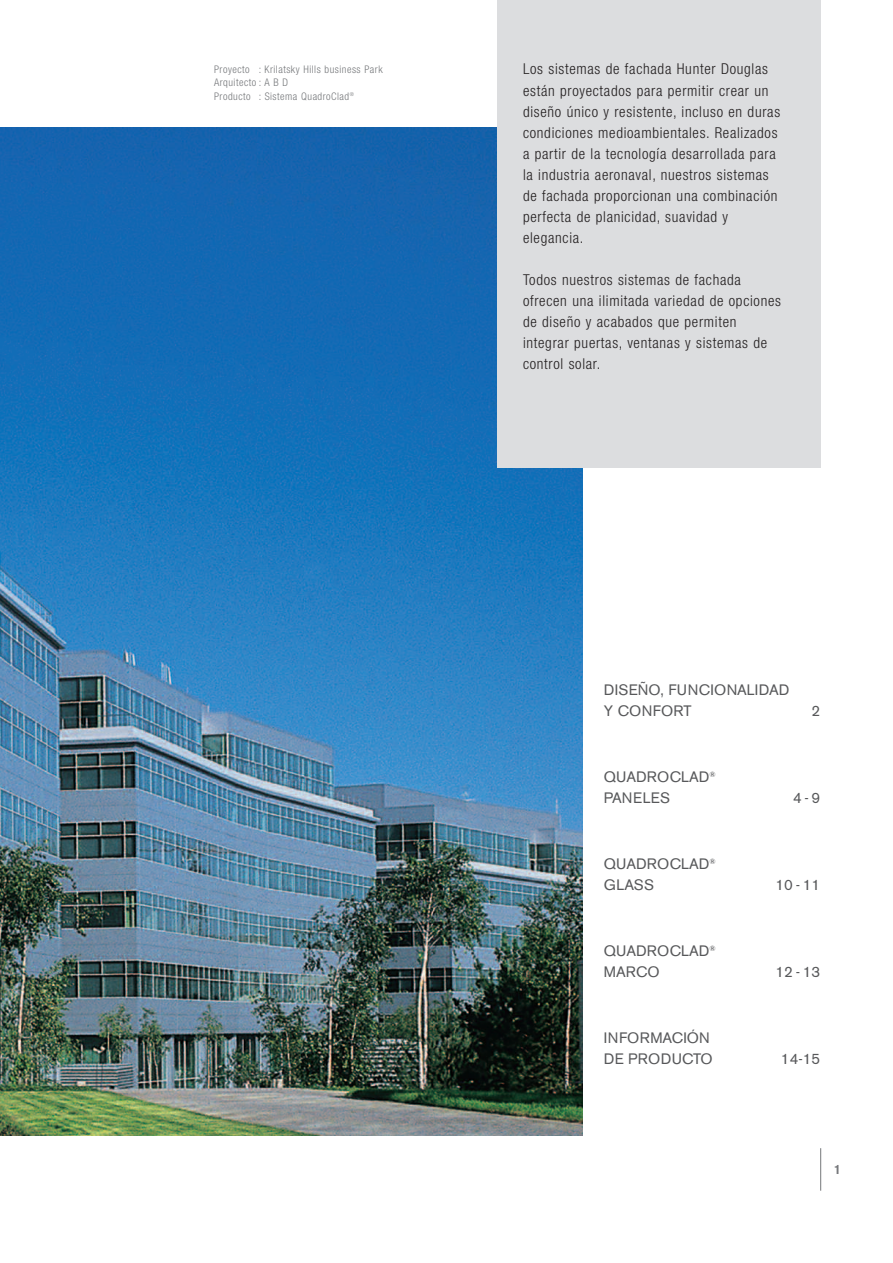
<style>
.page{position:relative;width:893px;height:1263px;background:#fff}
.page>*{position:absolute;margin:0;border:0;box-sizing:border-box;transform-origin:0 0}
.t1{font:300 condensed 15px/21px "Helvetica Neue";letter-spacing:.045em;color:#231f20}
.t2{font:15px/21px "Akzidenz Grotesk BE";letter-spacing:.02em;color:#57585a}
.t3{font:700 condensed 12.75px "Helvetica Neue";color:#76787b}
.t4{font:300 condensed 10.5px/13.5px "Helvetica Neue";letter-spacing:.045em;color:#76787b}
</style>
<div class="page">
<img style="left:0;top:128px;width:583px;height:1007px">
<hr style="left:820px;top:1148px;width:1px;height:43px;background:#76787b">
<div style="left:497px;top:0;width:324px;height:468px;background:#dcdddf"></div>
<p class="t4" style="left:214px;top:63px;width:170px">Proyecto : Krilatsky Hills business Park<br>Arquitecto : A B D<br>Producto : Sistema QuadroClad<sup>®</sup></p>
<p class="t1" style="left:523px;top:60px;width:259px">Los sistemas de fachada Hunter Douglas están proyectados para permitir crear un diseño único y resistente, incluso en duras condiciones medioambientales. Realizados a partir de la tecnología desarrollada para la industria aeronaval, nuestros sistemas de fachada proporcionan una combinación perfecta de planicidad, suavidad y elegancia.</p>
<p class="t1" style="left:523px;top:270px;width:259px">Todos nuestros sistemas de fachada ofrecen una ilimitada variedad de opciones de diseño y acabados que permiten integrar puertas, ventanas y sistemas de control solar.</p>
<p class="t2" style="left:604px;top:681px;width:187px">DISEÑO, FUNCIONALIDAD<br>Y CONFORT</p>
<p class="t2" style="left:811px;top:702px;width:10px">2</p>
<p class="t2" style="left:604px;top:768px;width:113px">QUADROCLAD<sup>®<br></sup>PANELES</p>
<p class="t2" style="left:604px;top:855px;width:113px">QUADROCLAD<sup>®<br></sup>GLASS</p>
<p class="t2" style="left:604px;top:942px;width:113px">QUADROCLAD<sup>®<br></sup>MARCO</p>
<p class="t2" style="left:604px;top:1029px;width:110px">INFORMACIÓN<br>DE PRODUCTO</p>
<p class="t2" style="left:793px;top:789px;width:29px">4-9</p>
<p class="t2" style="left:775px;top:876px;width:46px">10-11</p>
<p class="t2" style="left:775px;top:963px;width:46px">12-13</p>
<p class="t2" style="left:781px;top:1050px;width:41px">14-15</p>
<p class="t3" style="left:834px;top:1164px;width:8px">1</p>
</div>
